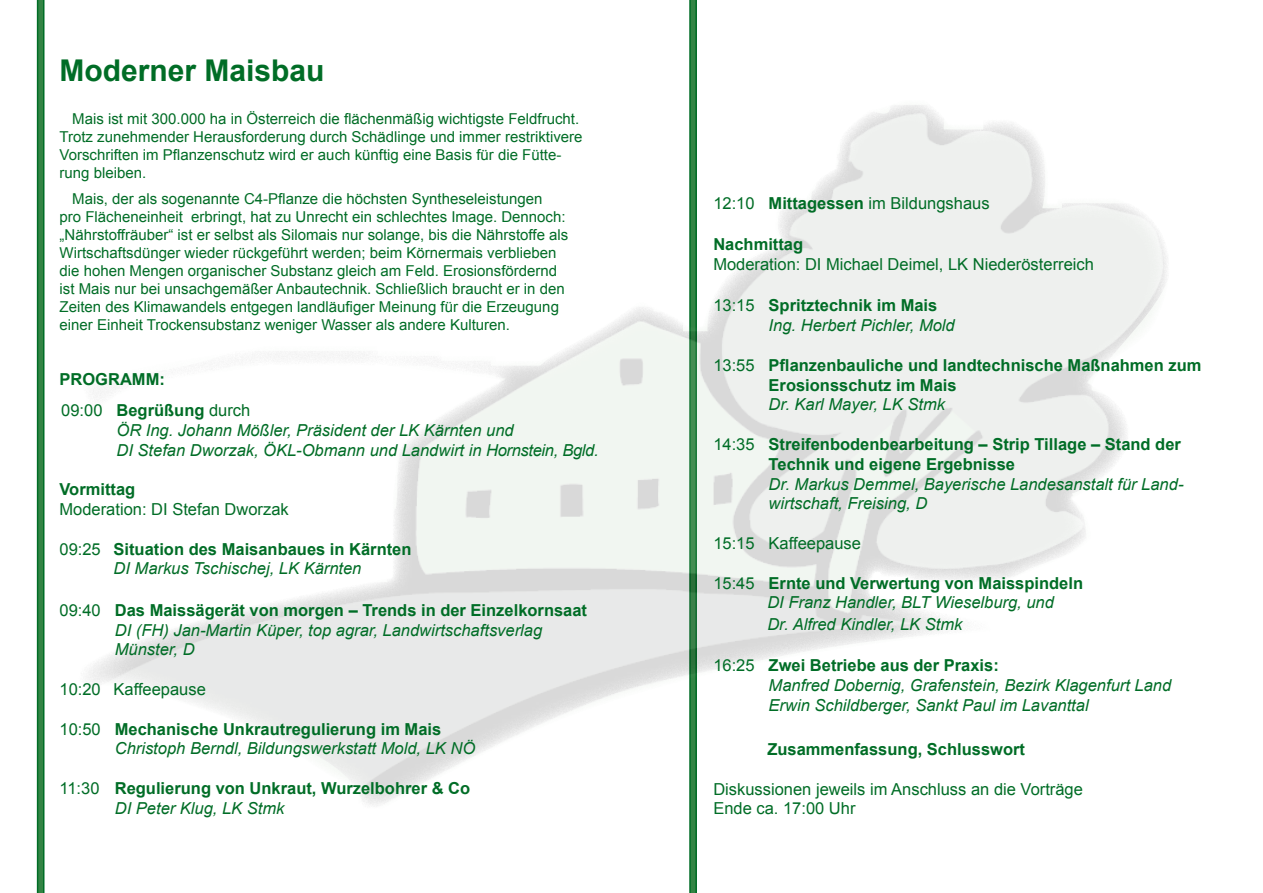
<style>
.page{position:relative;width:1263px;height:893px;background:#fff}
.page>*{position:absolute;margin:0;border:0;box-sizing:border-box;transform-origin:0 0}
.t1{font:700 30px "Arial";color:#006d26}
.t2{font:italic 16.5px/19.8px "Arial";color:#006d26}
.t3{font:700 16.5px/19.8px "Arial";color:#006d26}
.t4{font:16.5px/19.8px "Arial";color:#006d26}
.t5{font:15px/18px "Arial";color:#006d26}
.s1{font-weight:400}
.s2{font-weight:400;font-style:italic}
.s3{font-style:normal}
.s4{font-weight:700;font-style:normal}
.s5{font-weight:700}
</style>
<div class="page">
<svg style="left:689px;top:0;width:8px;height:893px;background:#267f3e"></svg>
<svg style="left:37px;top:0;width:8px;height:893px;background:#2d8344"></svg>
<img style="left:86px;top:105px;width:1082px;height:704px">
<h1 class="t1" style="left:60px;top:51px;width:267px">Moderner Maisbau</h1>
<p class="t5" style="left:60px;top:109px;width:524px;text-indent:13px">Mais ist mit 300.000 ha in Österreich die flächenmäßig wichtigste Feldfrucht.<br>Trotz zunehmender Herausforderung durch Schädlinge und immer restriktivere Vorschriften im Pflanzenschutz wird er auch künftig eine Basis für die Fütte&shy;rung bleiben.</p>
<p class="t5" style="left:60px;top:190px;width:510px;text-indent:13px">Mais, der als sogenannte C4-Pflanze die höchsten Syntheseleistungen<br>pro Flächeneinheit erbringt, hat zu Unrecht ein schlechtes Image. Dennoch: „Nährstoffräuber“ ist er selbst als Silomais nur solange, bis die Nährstoffe als Wirtschaftsdünger wieder rückgeführt werden; beim Körnermais verblieben die hohen Mengen organischer Substanz gleich am Feld. Erosionsfördernd ist Mais nur bei unsachgemäßer Anbautechnik. Schließlich braucht er in den Zeiten des Klimawandels entgegen landläufiger Meinung für die Erzeugung einer Einheit Trockensubstanz weniger Wasser als andere Kulturen.</p>
<p class="t3" style="left:60px;top:365px;width:192px;line-height:30.6px">PROGRAMM:<br><span class="s1">09:00</span> Begrüßung <span class="s1">durch</span></p>
<p class="t2" style="left:117px;top:420px;width:484px">ÖR Ing. Johann Mößler, Präsident der LK Kärnten und<br>DI Stefan Dworzak, ÖKL-Obmann und Landwirt in Hornstein, Bgld.</p>
<p class="t3" style="left:60px;top:480px;width:77px">Vormittag</p>
<p class="t4" style="left:60px;top:499px;width:231px">Moderation: DI Stefan Dworzak</p>
<p class="t3" style="left:60px;top:539px;width:353px;text-align:center"><span class="s1">09:25</span> Situation des Maisanbaues in Kärnten<br><span class="s2">DI Markus Tschischej, LK Kärnten</span></p>
<p class="t2" style="left:115px;top:600px;width:474px;text-indent:-55px"><span class="s3">09:40</span> <span class="s4">Das Maissägerät von morgen – Trends in der Einzelkornsaat<br></span>DI (FH) Jan-Martin Küper, top agrar, Landwirtschaftsverlag<br>Münster, D</p>
<p class="t4" style="left:60px;top:679px;width:148px">10:20 Kaffeepause</p>
<p class="t2" style="left:115px;top:719px;width:362px;text-indent:-55px"><span class="s3">10:50</span> <span class="s4">Mechanische Unkrautregulierung im Mais<br></span>Christoph Berndl, Bildungswerkstatt Mold, LK NÖ</p>
<p class="t3" style="left:115px;top:779px;width:357px;text-indent:-55px"><span class="s1">11:30</span> Regulierung von Unkraut, Wurzelbohrer &amp; Co<br><span class="s2">DI Peter Klug, LK Stmk</span></p>
<p class="t4" style="left:713px;top:193px;width:278px">12:10 <span class="s5">Mittagessen</span> im Bildungshaus</p>
<p class="t3" style="left:713px;top:235px;width:91px">Nachmittag</p>
<p class="t4" style="left:713px;top:254px;width:382px">Moderation: DI Michael Deimel, LK Niederösterreich</p>
<p class="t2" style="left:769px;top:296px;width:188px;text-indent:-55px"><span class="s3">13:15</span> <span class="s4">Spritztechnik im Mais<br></span>Ing. Herbert Pichler, Mold</p>
<p class="t3" style="left:769px;top:356px;width:434px;text-indent:-55px"><span class="s1">13:55</span> Pflanzenbauliche und landtechnische Maßnahmen zum<br>Erosionsschutz im Mais</p>
<p class="t2" style="left:769px;top:395px;width:178px">Dr. Karl Mayer, LK Stmk</p>
<p class="t3" style="left:769px;top:435px;width:414px;text-indent:-55px"><span class="s1">14:35</span> Streifenbodenbearbeitung – Strip Tillage – Stand der<br>Technik und eigene Ergebnisse</p>
<p class="t2" style="left:769px;top:474px;width:416px">Dr. Markus Demmel, Bayerische Landesanstalt für Land&shy;wirtschaft, Freising, D</p>
<p class="t4" style="left:713px;top:533px;width:149px">15:15 Kaffeepause</p>
<p class="t3" style="left:767px;top:573px;width:317px;text-indent:-54px"><span class="s1">15:45</span> Ernte und Verwertung von Maisspindeln<br><span class="s2">DI Franz Handler, BLT Wieselburg, und</span></p>
<p class="t2" style="left:767px;top:615px;width:197px">Dr. Alfred Kindler, LK Stmk</p>
<p class="t2" style="left:769px;top:656px;width:404px;text-indent:-55px"><span class="s3">16:25</span> <span class="s4">Zwei Betriebe aus der Praxis:<br></span>Manfred Dobernig, Grafenstein, Bezirk Klagenfurt Land<br>Erwin Schildberger, Sankt Paul im Lavanttal</p>
<p class="t3" style="left:767px;top:740px;width:259px">Zusammenfassung, Schlusswort</p>
<p class="t4" style="left:713px;top:779px;width:371px">Diskussionen jeweils im Anschluss an die Vorträge<br>Ende ca. 17:00 Uhr</p>
</div>
